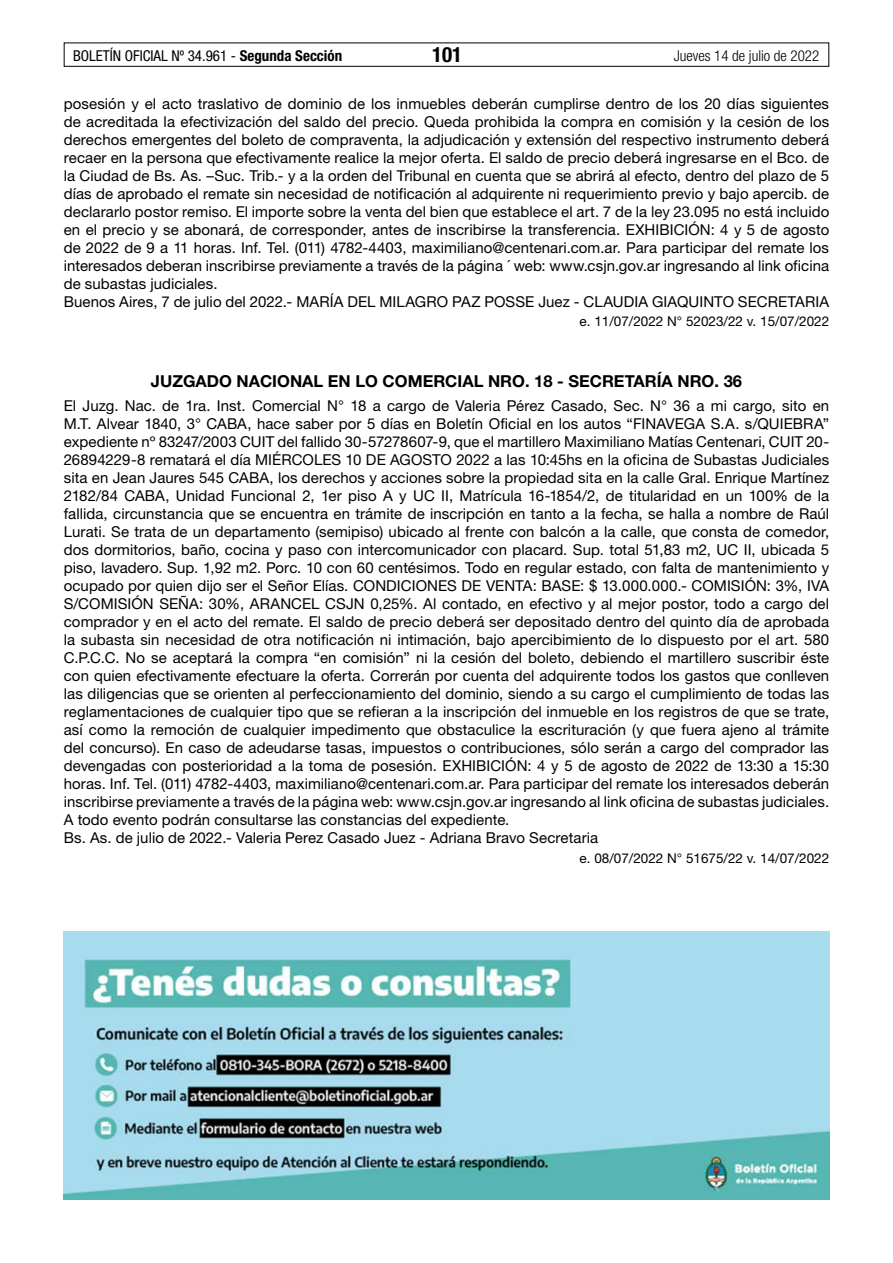
<style>
.page{position:relative;width:893px;height:1263px;background:#fff}
.page>*{position:absolute;margin:0;border:0;box-sizing:border-box;transform-origin:0 0}
.t1{font:700 condensed 21px "Helvetica Neue LT Std";color:#000}
.t2{font:700 16.5px "Helvetica Neue LT Std";color:#000}
.t3{font:15px/18px "Helvetica Neue LT Std";letter-spacing:.005em;color:#000}
.t4{font:condensed 15px "Helvetica Neue LT Std";color:#000}
.t5{font:300 condensed 15px "Helvetica Neue LT Std";color:#000}
.t6{font:13.5px "Helvetica Neue LT Std";color:#000}
.s1{font-weight:700}
</style>
<div class="page">
<div style="left:64px;top:43px;width:765px;height:24px;border:1px solid #000"></div>
<img style="left:64px;top:931px;width:765px;height:268px">
<p class="t4" style="left:73px;top:47px;width:271px">BOLETÍN OFICIAL Nº 34.961 - <span class="s1">Segunda Sección</span></p>
<h1 class="t1" style="left:432px;top:42px;width:32px">101</h1>
<p class="t5" style="left:674px;top:47px;width:147px">Jueves 14 de julio de 2022</p>
<p class="t3" style="left:64px;top:94px;width:767px">posesión y el acto traslativo de dominio de los inmuebles deberán cumplirse dentro de los 20 días siguientes de acreditada la efectivización del saldo del precio. Queda prohibida la compra en comisión y la cesión de los derechos emergentes del boleto de compraventa, la adjudicación y extensión del respectivo instrumento deberá recaer en la persona que efectivamente realice la mejor oferta. El saldo de precio deberá ingresarse en el Bco. de la Ciudad de Bs. As. –Suc. Trib.- y a la orden del Tribunal en cuenta que se abrirá al efecto, dentro del plazo de 5 días de aprobado el remate sin necesidad de notificación al adquirente ni requerimiento previo y bajo apercib. de declararlo postor remiso. El importe sobre la venta del bien que establece el art. 7 de la ley 23.095 no está incluido en el precio y se abonará, de corresponder, antes de inscribirse la transferencia. EXHIBICIÓN: 4 y 5 de agosto de 2022 de 9 a 11 horas. Inf. Tel. (011) 4782-4403, maximiliano@centenari.com.ar. Para participar del remate los interesados deberan inscribirse previamente a través de la página ´ web: www.csjn.gov.ar ingresando al link oficina de subastas judiciales.<br>Buenos Aires, 7 de julio del 2022.- MARÍA DEL MILAGRO PAZ POSSE Juez - CLAUDIA GIAQUINTO SECRETARIA</p>
<p class="t6" style="left:580px;top:313px;width:251px">e. 11/07/2022 N° 52023/22 v. 15/07/2022</p>
<p class="t2" style="left:151px;top:370px;width:592px">JUZGADO NACIONAL EN LO COMERCIAL NRO. 18 - SECRETARÍA NRO. 36</p>
<p class="t3" style="left:64px;top:396px;width:767px">El Juzg. Nac. de 1ra. Inst. Comercial N° 18 a cargo de Valeria Pérez Casado, Sec. N° 36 a mi cargo, sito en M.T. Alvear 1840, 3° CABA, hace saber por 5 días en Boletín Oficial en los autos “FINAVEGA S.A. s/QUIEBRA” expediente nº 83247/2003 CUIT del fallido 30-57278607-9, que el martillero Maximiliano Matías Centenari, CUIT 20- 26894229-8 rematará el día MIÉRCOLES 10 DE AGOSTO 2022 a las 10:45hs en la oficina de Subastas Judiciales sita en Jean Jaures 545 CABA, los derechos y acciones sobre la propiedad sita en la calle Gral. Enrique Martínez 2182/84 CABA, Unidad Funcional 2, 1er piso A y UC II, Matrícula 16-1854/2, de titularidad en un 100% de la fallida, circunstancia que se encuentra en trámite de inscripción en tanto a la fecha, se halla a nombre de Raúl Lurati. Se trata de un departamento (semipiso) ubicado al frente con balcón a la calle, que consta de comedor, dos dormitorios, baño, cocina y paso con intercomunicador con placard. Sup. total 51,83 m2, UC II, ubicada 5 piso, lavadero. Sup. 1,92 m2. Porc. 10 con 60 centésimos. Todo en regular estado, con falta de mantenimiento y ocupado por quien dijo ser el Señor Elías. CONDICIONES DE VENTA: BASE: $ 13.000.000.- COMISIÓN: 3%, IVA S/COMISIÓN SEÑA: 30%, ARANCEL CSJN 0,25%. Al contado, en efectivo y al mejor postor, todo a cargo del comprador y en el acto del remate. El saldo de precio deberá ser depositado dentro del quinto día de aprobada la subasta sin necesidad de otra notificación ni intimación, bajo apercibimiento de lo dispuesto por el art. 580<br>C.P.C.C. No se aceptará la compra “en comisión” ni la cesión del boleto, debiendo el martillero suscribir éste con quien efectivamente efectuare la oferta. Correrán por cuenta del adquirente todos los gastos que conlleven las diligencias que se orienten al perfeccionamiento del dominio, siendo a su cargo el cumplimiento de todas las reglamentaciones de cualquier tipo que se refieran a la inscripción del inmueble en los registros de que se trate, así como la remoción de cualquier impedimento que obstaculice la escrituración (y que fuera ajeno al trámite del concurso). En caso de adeudarse tasas, impuestos o contribuciones, sólo serán a cargo del comprador las devengadas con posterioridad a la toma de posesión. EXHIBICIÓN: 4 y 5 de agosto de 2022 de 13:30 a 15:30 horas. Inf. Tel. (011) 4782-4403, maximiliano@centenari.com.ar. Para participar del remate los interesados deberán inscribirse previamente a través de la página web: www.csjn.gov.ar ingresando al link oficina de subastas judiciales.<br>A todo evento podrán consultarse las constancias del expediente.<br>Bs. As. de julio de 2022.- Valeria Perez Casado Juez - Adriana Bravo Secretaria</p>
<p class="t6" style="left:580px;top:850px;width:251px">e. 08/07/2022 N° 51675/22 v. 14/07/2022</p>
</div>
